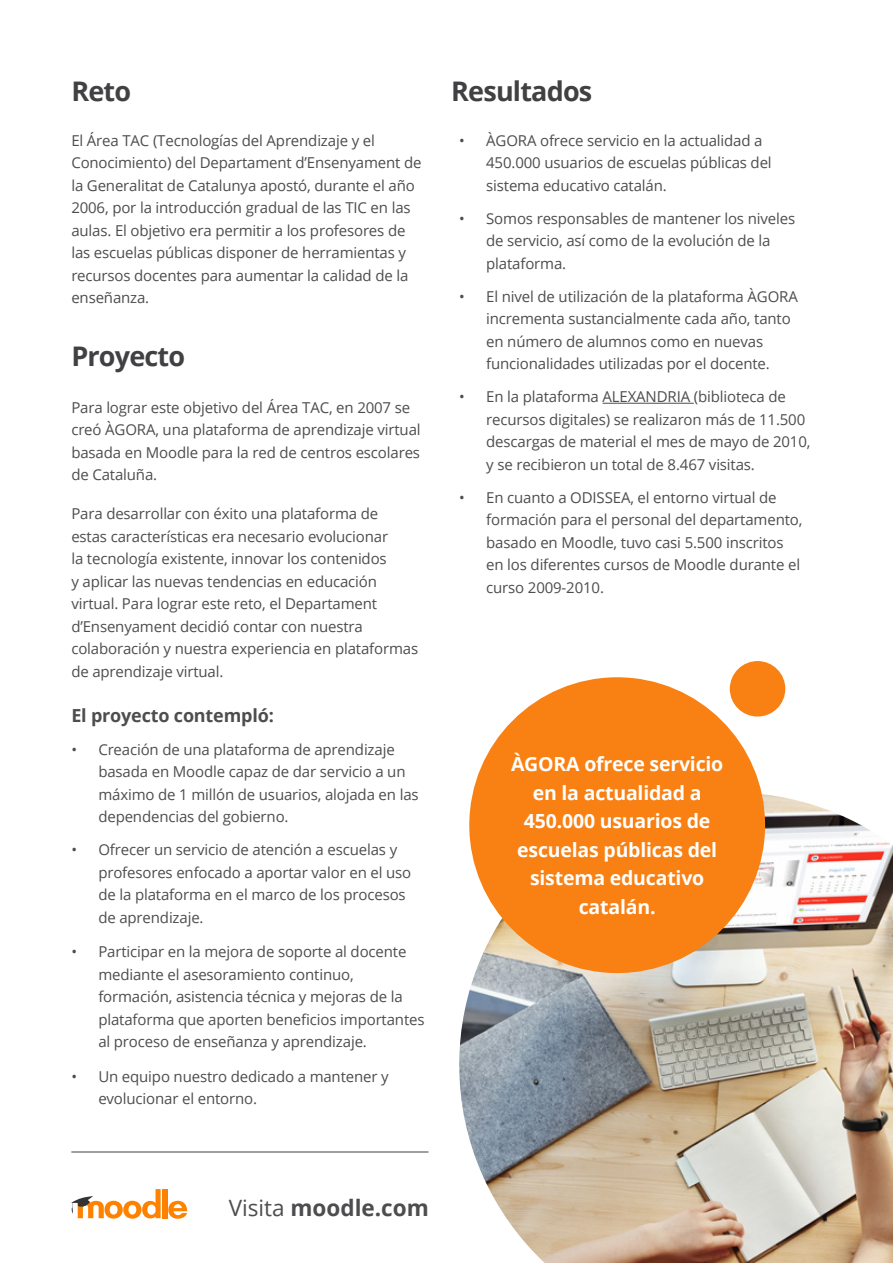
<style>
.page{position:relative;width:893px;height:1263px;background:#fff}
.page>*{position:absolute;margin:0;border:0;box-sizing:border-box;transform-origin:0 0}
.t1{font:700 27px "Open Sans";letter-spacing:-.03em;color:#414042}
.t2{font:700 22.5px "Open Sans";color:#4d4d4f}
.t3{font:700 19.5px/28.5px "Open Sans";letter-spacing:-.01em;color:#fff;text-align:center}
.t4{font:700 18px "Open Sans";letter-spacing:-.01em;color:#4d4d4f}
.t5{font:15px/22.5px "Open Sans";letter-spacing:-.01em;color:#4d4d4f}
.s1{font-weight:400}
</style>
<div class="page">
<hr style="left:603px;top:403px;width:91px;height:1px;background:#4d4d4f">
<img style="left:459px;top:792px;width:434px;height:471px">
<div style="left:162px;top:1189px;width:5px;height:29px;background:#ff8100"></div>
<svg style="left:168px;top:1201px;width:19px;height:17px"></svg>
<svg style="left:71px;top:1189px;width:90px;height:29px"></svg>
<hr style="left:71px;top:1152px;width:357px;height:1px;background:#414042">
<div style="left:469px;top:677px;width:296px;height:296px;background:#f98012;border-radius:50%"></div>
<div style="left:730px;top:661px;width:55px;height:55px;background:#f98012;border-radius:50%"></div>
<h1 class="t1" style="left:71px;top:72px;width:61px">Reto</h1>
<p class="t5" style="left:71px;top:128px;width:352px">El Área TAC (Tecnologías del Aprendizaje y el Conocimiento) del Departament d’Ensenyament de la Generalitat de Catalunya apostó, durante el año 2006, por la introducción gradual de las TIC en las aulas. El objetivo era permitir a los profesores de las escuelas públicas disponer de herramientas y recursos docentes para aumentar la calidad de la enseñanza.</p>
<h1 class="t1" style="left:71px;top:337px;width:115px">Proyecto</h1>
<p class="t5" style="left:71px;top:395px;width:351px">Para lograr este objetivo del Área TAC, en 2007 se creó ÀGORA, una plataforma de aprendizaje virtual basada en Moodle para la red de centros escolares de Cataluña.</p>
<p class="t5" style="left:71px;top:502px;width:348px">Para desarrollar con éxito una plataforma de<br>estas características era necesario evolucionar<br>la tecnología existente, innovar los contenidos<br>y aplicar las nuevas tendencias en educación virtual. Para lograr este reto, el Departament d’Ensenyament decidió contar con nuestra colaboración y nuestra experiencia en plataformas de aprendizaje virtual.</p>
<p class="t4" style="left:71px;top:702px;width:204px">El proyecto contempló:</p>
<p class="t5" style="left:98px;top:737px;width:322px;text-indent:-27px">• Creación de una plataforma de aprendizaje basada en Moodle capaz de dar servicio a un máximo de 1 millón de usuarios, alojada en las dependencias del gobierno.</p>
<p class="t5" style="left:98px;top:838px;width:314px;text-indent:-27px">• Ofrecer un servicio de atención a escuelas y profesores enfocado a aportar valor en el uso de la plataforma en el marco de los procesos de aprendizaje.</p>
<p class="t5" style="left:98px;top:940px;width:328px;text-indent:-27px">• Participar en la mejora de soporte al docente mediante el asesoramiento continuo, formación, asistencia técnica y mejoras de la plataforma que aporten beneficios importantes al proceso de enseñanza y aprendizaje.</p>
<p class="t5" style="left:98px;top:1064px;width:292px;text-indent:-27px">• Un equipo nuestro dedicado a mantener y evolucionar el entorno.</p>
<h1 class="t1" style="left:451px;top:72px;width:143px">Resultados</h1>
<p class="t5" style="left:486px;top:128px;width:287px;text-indent:-27px">• ÀGORA ofrece servicio en la actualidad a<br>450.000 usuarios de escuelas públicas del sistema educativo catalán.</p>
<p class="t5" style="left:486px;top:206px;width:310px;text-indent:-27px">• Somos responsables de mantener los niveles de servicio, así como de la evolución de la plataforma.</p>
<p class="t5" style="left:486px;top:284px;width:313px;text-indent:-27px">• El nivel de utilización de la plataforma ÀGORA incrementa sustancialmente cada año, tanto en número de alumnos como en nuevas funcionalidades utilizadas por el docente.</p>
<p class="t5" style="left:486px;top:385px;width:326px;text-indent:-27px">• En la plataforma ALEXANDRIA (biblioteca de recursos digitales) se realizaron más de 11.500 descargas de material el mes de mayo de 2010, y se recibieron un total de 8.467 visitas.</p>
<p class="t5" style="left:486px;top:485px;width:318px;text-indent:-27px">• En cuanto a ODISSEA, el entorno virtual de formación para el personal del departamento, basado en Moodle, tuvo casi 5.500 inscritos en los diferentes cursos de Moodle durante el curso 2009-2010.</p>
<h3 class="t3" style="left:511px;top:749px;width:214px">ÀGORA ofrece servicio en la actualidad a<br>450.000 usuarios de escuelas públicas del sistema educativo catalán.</h3>
<h2 class="t2" style="left:229px;top:1192px;width:202px"><span class="s1">Visita</span> moodle.com</h2>
</div>
